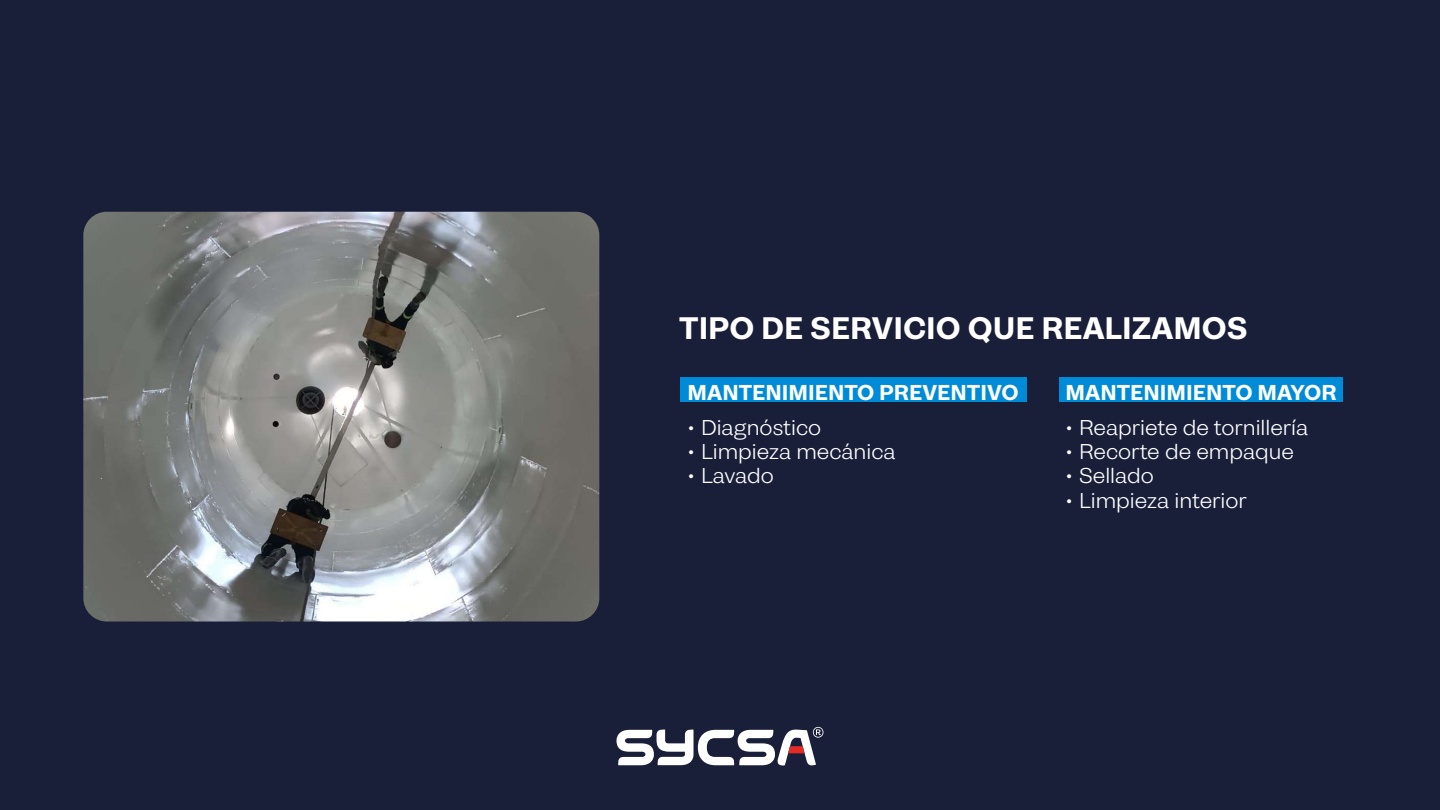
<style>
.page{position:relative;width:1440px;height:810px;background:#191e39}
.page>*{position:absolute;margin:0;border:0;box-sizing:border-box;transform-origin:0 0}
.t1{font:700 29.25px "Pais";color:#fff}
.t2{font:20.25px "Pais";color:#fff}
.t3{font:700 20.25px "Pais";color:#fff}
</style>
<div class="page">
<img style="left:83px;top:212px;width:516px;height:410px">
<div style="left:1059px;top:378px;width:284px;height:24px;background:#008bd9"></div>
<div style="left:680px;top:378px;width:347px;height:24px;background:#008bd9"></div>
<svg style="left:617px;top:727px;width:206px;height:39px"></svg>
<h1 class="t1" style="left:679px;top:307px;width:570px">TIPO DE SERVICIO QUE REALIZAMOS</h1>
<p class="t3" style="left:687px;top:377px;width:333px">MANTENIMIENTO PREVENTIVO</p>
<p class="t2" style="left:687px;top:413px;width:135px">• Diagnóstico</p>
<p class="t2" style="left:687px;top:438px;width:210px">• Limpieza mecánica</p>
<p class="t2" style="left:687px;top:462px;width:88px">• Lavado</p>
<p class="t3" style="left:1066px;top:377px;width:273px">MANTENIMIENTO MAYOR</p>
<p class="t2" style="left:1066px;top:413px;width:244px">• Reapriete de tornillería</p>
<p class="t2" style="left:1066px;top:438px;width:230px">• Recorte de empaque</p>
<p class="t2" style="left:1066px;top:462px;width:90px">• Sellado</p>
<p class="t2" style="left:1066px;top:486px;width:183px">• Limpieza interior</p>
</div>
